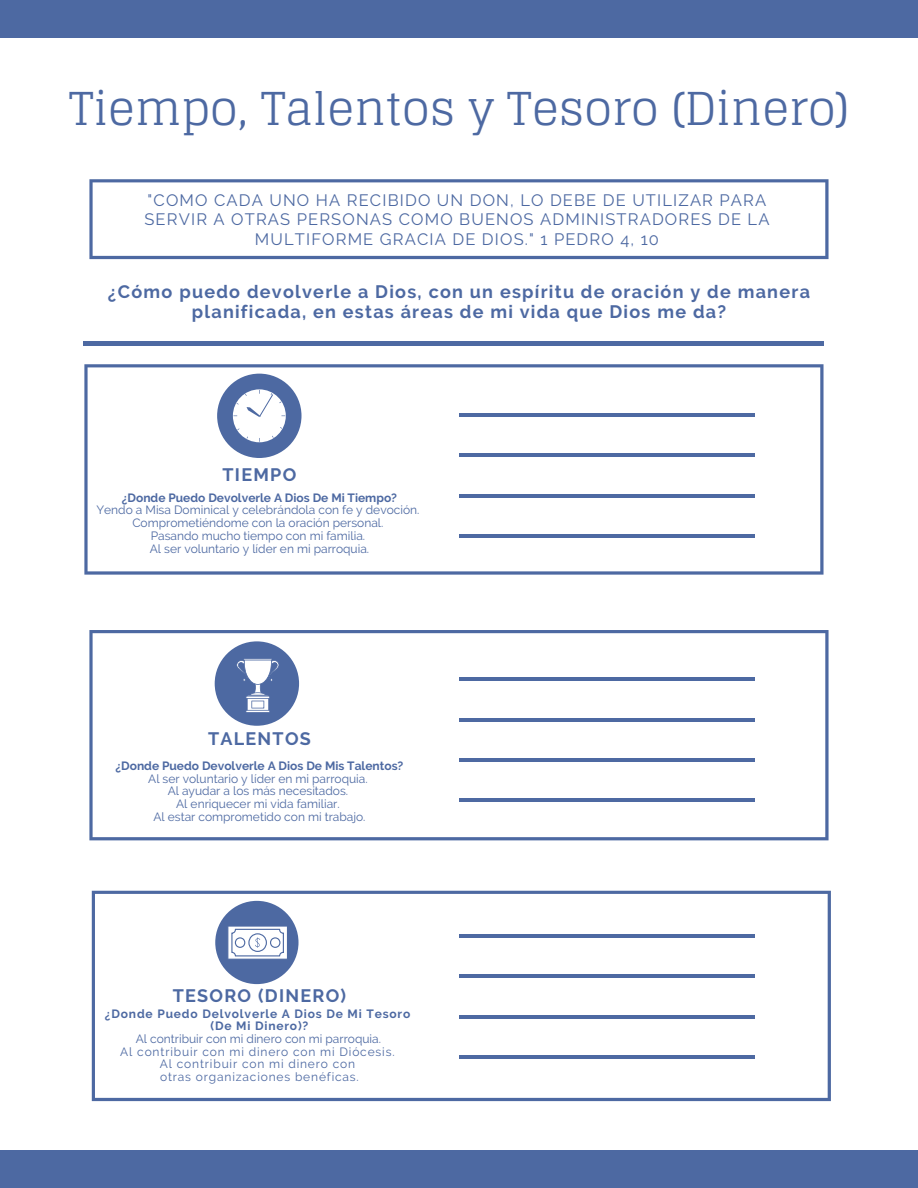
<style>
.page{position:relative;width:918px;height:1188px;background:#fff}
.page>*{position:absolute;margin:0;border:0;box-sizing:border-box;transform-origin:0 0}
.t1{font:45.3px "Glegoo";color:#4d69a2}
.t2{font:700 18px/19.8px "Raleway";letter-spacing:.07em;color:#4d69a2;text-align:center}
.t3{font:16.5px/19.8px "Raleway";letter-spacing:.07em;color:#4d69a2;text-align:center}
.t4{font:12px/12.8px "Raleway";color:#4d69a2;text-align:center}
.t5{font:12px/12.8px "Raleway";letter-spacing:.07em;color:#4d69a2;text-align:center}
.t6{font:700 12px "Raleway";color:#4d69a2}
.t7{font:700 12px/12.8px "Raleway";letter-spacing:.07em;color:#4d69a2;text-align:center}
</style>
<div class="page">
<svg style="left:89px;top:179px;width:740px;height:80px"></svg>
<svg style="left:84px;top:364px;width:740px;height:211px"></svg>
<div style="left:217px;top:374px;width:85px;height:84px;background:#4d69a2;border-radius:50%"></div>
<svg style="left:89px;top:630px;width:740px;height:210px"></svg>
<div style="left:215px;top:641px;width:84px;height:85px;background:#4d69a2;border-radius:50%"></div>
<svg style="left:92px;top:891px;width:739px;height:210px"></svg>
<div style="left:215px;top:901px;width:84px;height:83px;background:#4d69a2;border-radius:50%"></div>
<div style="left:0;top:0;width:918px;height:38px;background:#4d69a2"></div>
<div style="left:0;top:1150px;width:918px;height:38px;background:#4d69a2"></div>
<hr style="left:459px;top:414px;width:295px;height:3px;background:#4d69a2">
<hr style="left:459px;top:454px;width:295px;height:3px;background:#4d69a2">
<hr style="left:459px;top:494px;width:295px;height:3px;background:#4d69a2">
<hr style="left:459px;top:535px;width:295px;height:3px;background:#4d69a2">
<hr style="left:459px;top:678px;width:295px;height:3px;background:#4d69a2">
<hr style="left:459px;top:718px;width:295px;height:3px;background:#4d69a2">
<hr style="left:459px;top:758px;width:295px;height:4px;background:#4d69a2">
<hr style="left:459px;top:799px;width:295px;height:3px;background:#4d69a2">
<hr style="left:459px;top:934px;width:295px;height:3px;background:#4d69a2">
<hr style="left:459px;top:975px;width:295px;height:3px;background:#4d69a2">
<hr style="left:459px;top:1015px;width:295px;height:3px;background:#4d69a2">
<hr style="left:459px;top:1055px;width:295px;height:4px;background:#4d69a2">
<div style="left:84px;top:341px;width:740px;height:5px;background:#4d69a2"></div>
<svg style="left:231px;top:388px;width:56px;height:56px"></svg>
<div style="left:233px;top:389px;width:53px;height:53px;background:#fff;border-radius:50%"></div>
<svg style="left:245px;top:390px;width:28px;height:27px"></svg>
<svg style="left:236px;top:658px;width:43px;height:55px"></svg>
<svg style="left:228px;top:926px;width:59px;height:33px;background:#dbe0ec"></svg>
<h1 class="t1" style="left:69px;top:83px;width:781px">Tiempo, Talentos y Tesoro (Dinero)</h1>
<h3 class="t3" style="left:144px;top:190px;width:627px">"COMO CADA UNO HA RECIBIDO UN DON, LO DEBE DE UTILIZAR PARA<br>SERVIR A OTRAS PERSONAS COMO BUENOS ADMINISTRADORES DE LA<br>MULTIFORME GRACIA DE DIOS." 1 PEDRO 4, 10</h3>
<h2 class="t2" style="left:108px;top:282px;width:704px">¿Cómo puedo devolverle a Dios, con un espíritu de oración y de manera planificada, en estas áreas de mi vida que Dios me da?</h2>
<h2 class="t2" style="left:223px;top:465px;width:75px">TIEMPO</h2>
<p class="t6" style="left:122px;top:490px;width:277px">¿Donde Puedo Devolverle A Dios De Mi Tiempo?</p>
<p class="t4" style="left:96px;top:504px;width:325px">Yendo a Misa Dominical y celebrándola con fe y devoción.<br>Comprometiéndome con la oración personal.<br>Pasando mucho tiempo con mi familia.<br>Al ser voluntario y líder en mi parroquia.</p>
<h2 class="t2" style="left:208px;top:729px;width:104px">TALENTOS</h2>
<p class="t6" style="left:115px;top:759px;width:290px">¿Donde Puedo Devolverle A Dios De Mis Talentos?</p>
<p class="t4" style="left:148px;top:772px;width:221px">Al ser voluntario y líder en mi parroquia.<br>Al ayudar a los más necesitados.<br>Al enriquecer mi vida familiar.<br>Al estar comprometido con mi trabajo.</p>
<h2 class="t2" style="left:173px;top:986px;width:175px">TESORO (DINERO)</h2>
<p class="t7" style="left:105px;top:1007px;width:307px">¿Donde Puedo Delvolverle A Dios De Mi Tesoro (De Mi Dinero)?</p>
<p class="t5" style="left:120px;top:1032px;width:276px">Al contribuir con mi dinero con mi parroquia.<br>Al contribuir con mi dinero con mi Diócesis.<br>Al contribuir con mi dinero con<br>otras organizaciones benéficas.</p>
</div>
